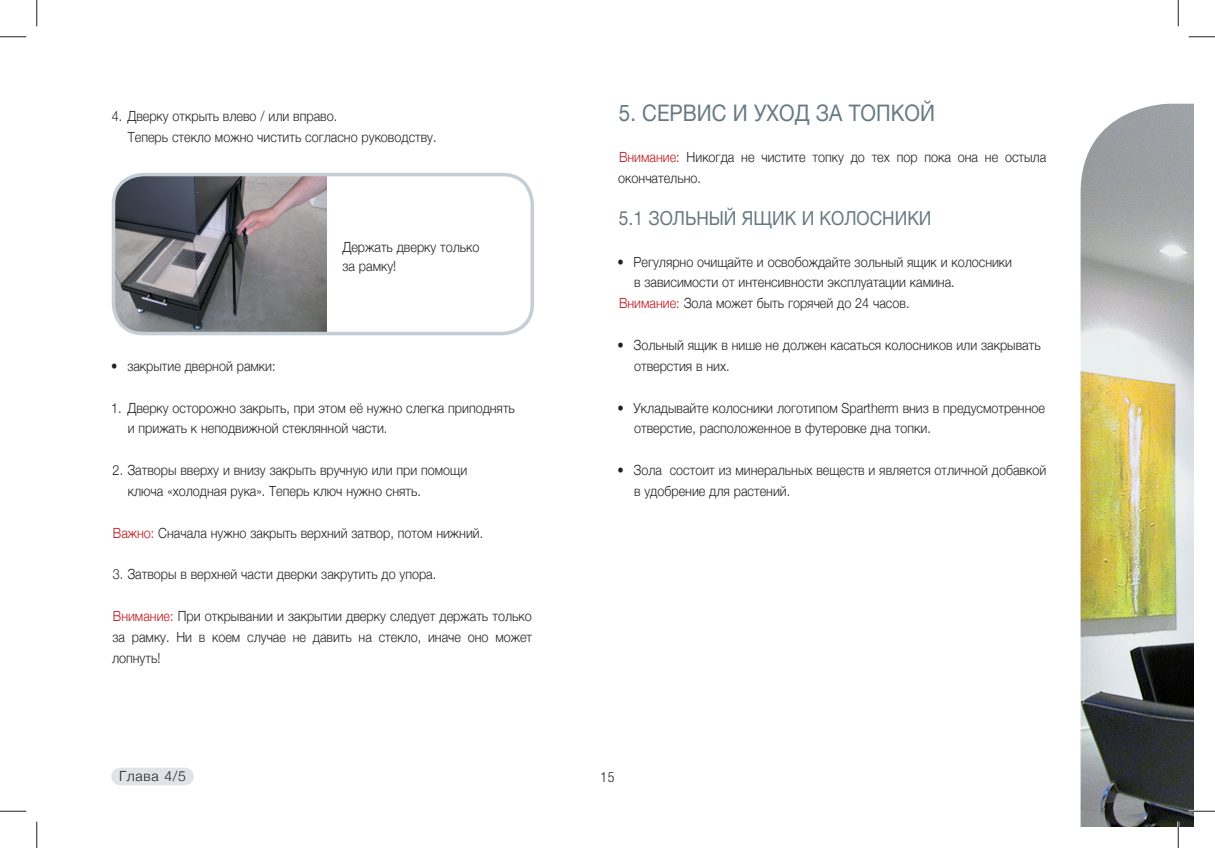
<style>
.page{position:relative;width:1215px;height:848px;background:#fff}
.page>*{position:absolute;margin:0;border:0;box-sizing:border-box;transform-origin:0 0}
.t1{font:22.75px "Helvetica Neue";color:#677982;scale:.9 1}
.t2{font:19.25px "Helvetica Neue";color:#677982;scale:.9 1}
.t3{font:300 14px/20.8px "Helvetica Neue";color:#231f20;scale:.9 1}
.t4{font:300 14px "Helvetica Neue";color:#231f20}
.t5{font:300 condensed 14px "Helvetica Neue LT Std";color:#231f20}
.s1{color:#bc151c}
</style>
<div class="page">
<img style="left:113px;top:176px;width:213px;height:157px">
<div style="left:112px;top:173px;width:422px;height:162px;border:4px solid #c4ced4;border-radius:30px"></div>
<img style="left:1080px;top:104px;width:113px;height:721px">
<svg style="left:111px;top:767px;width:83px;height:18px"></svg>
<hr style="left:1188px;top:810px;width:26px;height:2px;background:#fff">
<hr style="left:1177px;top:821px;width:2px;height:26px;background:#fff">
<svg style="left:0;top:36px;width:26px;height:1px"></svg>
<svg style="left:1188px;top:36px;width:26px;height:1px"></svg>
<svg style="left:0;top:810px;width:26px;height:1px"></svg>
<svg style="left:1188px;top:810px;width:26px;height:1px"></svg>
<svg style="left:36px;top:0;width:1px;height:26px"></svg>
<svg style="left:36px;top:821px;width:1px;height:26px"></svg>
<svg style="left:1177px;top:0;width:1px;height:26px"></svg>
<svg style="left:1177px;top:821px;width:1px;height:26px"></svg>
<p class="t3" style="left:128px;top:105px;width:344px;text-indent:-16px">4. Дверку открыть влево / или вправо.<br>Теперь стекло можно чистить согласно руководству.</p>
<p class="t3" style="left:342px;top:237px;width:154px;line-height:19.2px">Держать дверку только за рамку!</p>
<p class="t3" style="left:111px;top:355px;width:184px">• закрытие дверной рамки:</p>
<p class="t3" style="left:128px;top:397px;width:431px;text-indent:-17px">1. Дверку осторожно закрыть, при этом её нужно слегка приподнять и прижать к неподвижной стеклянной части.</p>
<p class="t3" style="left:128px;top:459px;width:378px;text-indent:-15px">2. Затворы вверху и внизу закрыть вручную или при помощи ключа «холодная рука». Теперь ключ нужно снять.</p>
<p class="t3" style="left:113px;top:522px;width:413px"><span class="s1">Важно:</span> Сначала нужно закрыть верхний затвор, потом нижний.</p>
<p class="t3" style="left:113px;top:563px;width:361px">3. Затворы в верхней части дверки закрутить до упора.</p>
<p class="t3" style="left:112px;top:605px;width:468px;text-align:justify"><span class="s1">Внимание:</span> При открывании и закрытии дверку следует держать только за рамку. Ни в коем случае не давить на стекло, иначе оно может лопнуть!</p>
<p class="t4" style="left:119px;top:766px;width:68px">Глава 4/5</p>
<h1 class="t1" style="left:619px;top:99px;width:352px">5. СЕРВИС И УХОД ЗА ТОПКОЙ</h1>
<p class="t3" style="left:618px;top:147px;width:477px"><span class="s1">Внимание:</span> Никогда не чистите топку до тех пор пока она не остыла окончательно.</p>
<h2 class="t2" style="left:619px;top:206px;width:349px">5.1 ЗОЛЬНЫЙ ЯЩИК И КОЛОСНИКИ</h2>
<p class="t3" style="left:617px;top:251px;width:440px">• Регулярно очищайте и освобождайте зольный ящик и колосники</p>
<p class="t3" style="left:634px;top:272px;width:358px">в зависимости от интенсивности эксплуатации камина.</p>
<p class="t3" style="left:619px;top:292px;width:324px"><span class="s1">Внимание:</span> Зола может быть горячей до 24 часов.</p>
<p class="t3" style="left:634px;top:334px;width:453px;text-indent:-17px">• Зольный ящик в нише не должен касаться колосников или закрывать отверстия в них.</p>
<p class="t3" style="left:634px;top:397px;width:458px;text-indent:-17px">• Укладывайте колосники логотипом Spartherm вниз в предусмотренное отверстие, расположенное в футеровке дна топки.</p>
<p class="t3" style="left:634px;top:459px;width:459px;text-indent:-17px">• Зола состоит из минеральных веществ и является отличной добавкой в удобрение для растений.</p>
<p class="t5" style="left:600px;top:771px;width:16px">15</p>
</div>
